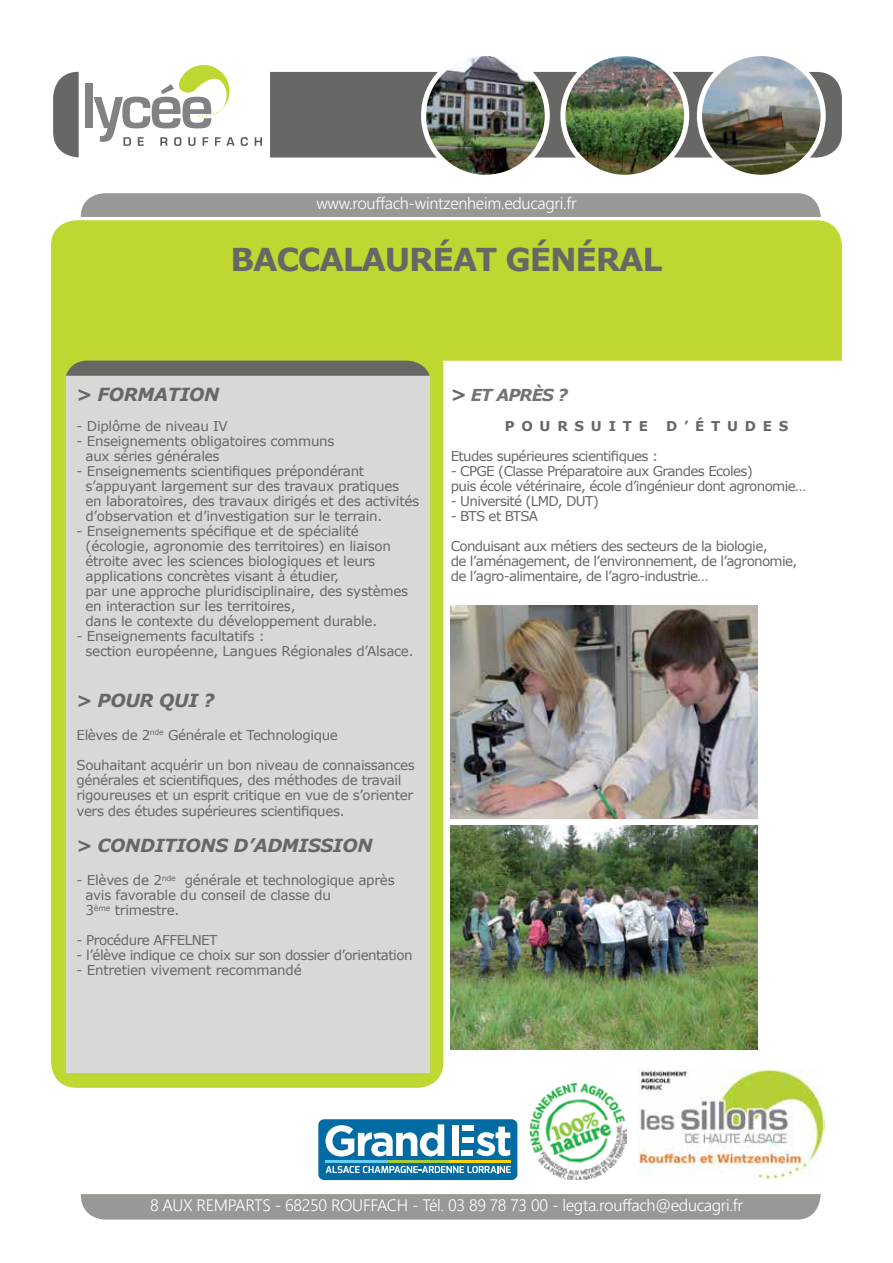
<style>
.page{position:relative;width:893px;height:1263px;background:#fff}
.page>*{position:absolute;margin:0;border:0;box-sizing:border-box;transform-origin:0 0}
.t1{font:700 31.5px "Verdana";letter-spacing:-.04em;color:#676866}
.t2{font:italic 700 18px "Verdana";letter-spacing:-.02em;color:#676866}
.t3{font:300 16.5px "Segoe UI";letter-spacing:-.02em;color:#fff}
.t4{font:italic 700 16.5px "Verdana";letter-spacing:-.05em;color:#737472}
.t5{font:13.5px/15px "Verdana";letter-spacing:-.02em;color:#676866}
.t6{font:13.5px/15px "Verdana";letter-spacing:-.05em;color:#676866}
.t7{font:13.5px "Verdana";letter-spacing:-.04em;color:#676866}
.t8{font:700 13.5px "Verdana";letter-spacing:.5em;color:#676866}
.t9{font:13.5px "Verdana";letter-spacing:-.06em;color:#676866}
.s1{font-size:18px;color:#676866}
</style>
<div class="page">
<div style="left:51px;top:303px;width:392px;height:785px;background:#bfd730;border-radius:26px"></div>
<div style="left:51px;top:220px;width:791px;height:141px;background:#bfd730"></div>
<div style="left:81px;top:193px;width:740px;height:24px;background:#989995"></div>
<svg style="left:66px;top:361px;width:364px;height:15px;background:#6b6d63"></svg>
<div style="left:66px;top:376px;width:364px;height:696px;background:#d8d8d6"></div>
<img style="left:531px;top:1083px;width:95px;height:96px">
<img style="left:638px;top:1069px;width:186px;height:109px">
<div style="left:86px;top:84px;width:7px;height:44px;background:#808285"></div>
<svg style="left:94px;top:65px;width:141px;height:81px"></svg>
<svg style="left:241px;top:137px;width:7px;height:9px"></svg>
<svg style="left:255px;top:137px;width:7px;height:9px"></svg>
<svg style="left:270px;top:72px;width:572px;height:86px;background:#6f706e"></svg>
<img style="left:423px;top:54px;width:124px;height:123px;border-radius:62px">
<div style="left:421px;top:51px;width:129px;height:129px;border:5px solid #fff;border-radius:50%"></div>
<svg style="left:53px;top:72px;width:26px;height:85px;background:#7a7b79"></svg>
<div style="left:81px;top:1194px;width:740px;height:25px;background:#989995"></div>
<img style="left:699px;top:54px;width:124px;height:123px;border-radius:61px">
<div style="left:697px;top:51px;width:129px;height:129px;border:5px solid #fff;border-radius:50%"></div>
<img style="left:563px;top:54px;width:124px;height:123px;border-radius:62px">
<div style="left:560px;top:51px;width:129px;height:129px;border:5px solid #fff;border-radius:50%"></div>
<img style="left:451px;top:606px;width:307px;height:213px">
<img style="left:451px;top:826px;width:307px;height:223px">
<div style="left:318px;top:1119px;width:199px;height:61px;background:#006ca3;border-radius:6px"></div>
<svg style="left:326px;top:1166px;width:185px;height:7px"></svg>
<svg style="left:325px;top:1124px;width:119px;height:32px"></svg>
<svg style="left:476px;top:1126px;width:34px;height:30px"></svg>
<div style="left:461px;top:1150px;width:12px;height:6px;background:#fff"></div>
<div style="left:462px;top:1137px;width:11px;height:6px;background:#fff"></div>
<div style="left:462px;top:1125px;width:11px;height:6px;background:#fff"></div>
<div style="left:453px;top:1125px;width:6px;height:31px;background:#fff"></div>
<hr style="left:325px;top:1160px;width:62px;height:2px;background:#66cef6">
<hr style="left:387px;top:1160px;width:62px;height:2px;background:#a6ce39">
<hr style="left:449px;top:1160px;width:62px;height:2px;background:#ffd400">
<p class="t3" style="left:316px;top:190px;width:262px">www.rouffach-wintzenheim.educagri.fr</p>
<h1 class="t1" style="left:230px;top:237px;width:424px">BACCALAURÉAT GÉNÉRAL</h1>
<h2 class="t2" style="left:77px;top:381px;width:144px">&gt; FORMATION</h2>
<p class="t5" style="left:77px;top:418px;width:153px">- Diplôme de niveau IV</p>
<p class="t5" style="left:85px;top:433px;width:251px;text-indent:-9px">- Enseignements obligatoires communs aux séries générales</p>
<p class="t5" style="left:85px;top:463px;width:335px;text-indent:-9px">- Enseignements scientifiques prépondérant s’appuyant largement sur des travaux pratiques<br>en laboratoires, des travaux dirigés et des activités d’observation et d’investigation sur le terrain.</p>
<p class="t5" style="left:85px;top:523px;width:324px;text-indent:-9px">- Enseignements spécifique et de spécialité (écologie, agronomie des territoires) en liaison étroite avec les sciences biologiques et leurs applications concrètes visant à étudier,<br>par une approche pluridisciplinaire, des systèmes en interaction sur les territoires,<br>dans le contexte du développement durable.</p>
<p class="t5" style="left:85px;top:628px;width:330px;text-indent:-9px">- Enseignements facultatifs :<br>section européenne, Langues Régionales d’Alsace.</p>
<h2 class="t2" style="left:77px;top:687px;width:140px">&gt; PO UR QUI ?</h2>
<p class="t5" style="left:77px;top:727px;width:263px">Elèves de 2<sup>nde</sup> Générale et Technologique</p>
<p class="t5" style="left:77px;top:757px;width:340px">Souhaitant acquérir un bon niveau de connaissances générales et scientifiques, des méthodes de travail rigoureuses et un esprit critique en vue de s’orienter</p>
<p class="t5" style="left:77px;top:804px;width:270px">vers des études supérieures scientifiques.</p>
<h2 class="t2" style="left:77px;top:833px;width:92px">&gt; CONDITIONS</h2>
<h2 class="t2" style="left:234px;top:833px;width:63px">D’ADMISSION</h2>
<p class="t5" style="left:85px;top:873px;width:311px;text-indent:-9px">- Elèves de 2<sup>nde</sup> générale et technologique après avis favorable du conseil de classe du<br>3<sup>ème</sup> trimestre.</p>
<p class="t7" style="left:77px;top:931px;width:143px">- Procédure AFFELNET</p>
<p class="t7" style="left:77px;top:946px;width:338px">- l’élève indique ce choix sur son dossier d’orientation</p>
<p class="t5" style="left:77px;top:963px;width:227px">- Entretien vivement recommandé</p>
<p class="t4" style="left:451px;top:383px;width:119px"><span class="s1">&gt;</span> ET APRÈS ?</p>
<p class="t8" style="left:505px;top:416px;width:50px">POUR</p>
<p class="t8" style="left:575px;top:416px;width:75px">SU ITE</p>
<p class="t8" style="left:666px;top:416px;width:123px">D’ÉTU DES</p>
<p class="t6" style="left:451px;top:448px;width:209px">Etudes supérieures scientifiques :</p>
<p class="t6" style="left:451px;top:463px;width:357px">- CPGE (Classe Préparatoire aux Grandes Ecoles)<br>puis école vétérinaire, école d’ingénieur dont agronomie…</p>
<p class="t6" style="left:451px;top:493px;width:150px">- Université (LMD, DUT)</p>
<p class="t9" style="left:451px;top:506px;width:89px">- BTS et BTSA</p>
<p class="t6" style="left:451px;top:538px;width:348px">Conduisant aux métiers des secteurs de la biologie,<br>de l’aménagement, de l’environnement, de l’agronomie, de l’agro-alimentaire, de l’agro-industrie…</p>
<p class="t3" style="left:150px;top:1193px;width:594px">8 AUX REMPARTS - 68250 ROUFFACH - Tél. 03 89 78 73 00 - legta.rouffach@educagri.fr</p>
</div>
